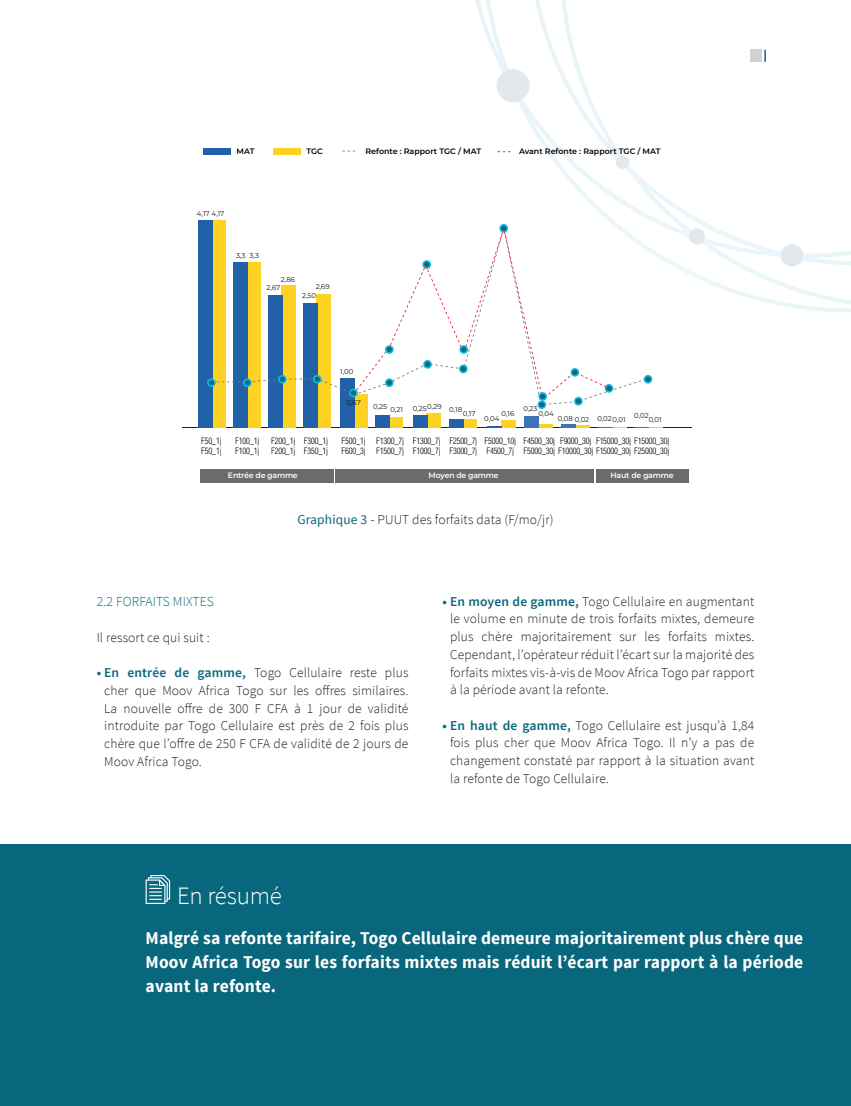
<style>
.page{position:relative;width:851px;height:1106px;background:#fff}
.page>*{position:absolute;margin:0;border:0;box-sizing:border-box;transform-origin:0 0}
.t1{font:300 25.05px "Source Sans Pro";letter-spacing:-.01em;color:#fff}
.t2{font:700 18px/24px "Source Sans Pro";letter-spacing:.01em;color:#fff;text-align:justify}
.t3{font:300 13.8px "Source Sans Pro";letter-spacing:.01em;color:#0b6880}
.t4{font:300 13.5px/17.7px "Source Sans Pro";letter-spacing:.01em;color:#231f20;text-align:justify}
.t5{font:300 condensed 8.7px/10.4px "Helvetica";letter-spacing:-.025em;color:#000001}
.t6{font:600 7.95px "Montserrat";color:#000001}
.t7{font:600 7.8px "Montserrat";letter-spacing:-.025em;color:#fff}
.t8{font:6.9px "Montserrat";color:#101315}
.s1{font-weight:400;color:#08677c}
.s2{font-weight:600;color:#08677c}
</style>
<div class="page">
<svg style="left:764px;top:50px;width:1px;height:12px"></svg>
<div style="left:750px;top:50px;width:11px;height:12px;background:#d1d2d4"></div>
<svg style="left:614px;top:155px;width:16px;height:14px"></svg>
<svg style="left:780px;top:244px;width:23px;height:23px"></svg>
<svg style="left:688px;top:228px;width:17px;height:17px"></svg>
<svg style="left:475px;top:0;width:55px;height:102px"></svg>
<div style="left:0;top:844px;width:850px;height:262px;background:#08677c"></div>
<svg style="left:146px;top:875px;width:24px;height:29px"></svg>
<hr style="left:182px;top:427px;width:509px;height:1px;background:#231f20">
<svg style="left:634px;top:427px;width:28px;height:1px"></svg>
<svg style="left:598px;top:427px;width:28px;height:1px"></svg>
<svg style="left:575px;top:425px;width:14px;height:2px"></svg>
<svg style="left:561px;top:424px;width:14px;height:3px"></svg>
<hr style="left:538px;top:424px;width:14px;height:3px;background:#fed222">
<div style="left:524px;top:416px;width:14px;height:11px;background:#3d73ba"></div>
<div style="left:501px;top:419px;width:15px;height:8px;background:#fed222"></div>
<svg style="left:487px;top:426px;width:15px;height:1px"></svg>
<div style="left:463px;top:419px;width:14px;height:8px;background:#fed222"></div>
<div style="left:449px;top:418px;width:15px;height:9px;background:#2061a8"></div>
<div style="left:426px;top:413px;width:14px;height:14px;background:#fed222"></div>
<div style="left:413px;top:415px;width:14px;height:12px;background:#2061a8"></div>
<div style="left:389px;top:417px;width:14px;height:10px;background:#fed222"></div>
<div style="left:375px;top:415px;width:15px;height:12px;background:#2061a8"></div>
<div style="left:353px;top:394px;width:14px;height:33px;background:#fed222"></div>
<div style="left:340px;top:378px;width:14px;height:49px;background:#2061a8"></div>
<div style="left:317px;top:293px;width:14px;height:134px;background:#fed222"></div>
<div style="left:303px;top:303px;width:15px;height:124px;background:#2061a8"></div>
<div style="left:281px;top:285px;width:14px;height:142px;background:#fed222"></div>
<div style="left:268px;top:294px;width:14px;height:133px;background:#2061a8"></div>
<div style="left:246px;top:262px;width:14px;height:165px;background:#fed222"></div>
<div style="left:233px;top:262px;width:14px;height:165px;background:#2061a8"></div>
<div style="left:211px;top:220px;width:14px;height:207px;background:#fed222"></div>
<div style="left:198px;top:220px;width:14px;height:207px;background:#2061a8"></div>
<svg style="left:212px;top:229px;width:434px;height:176px"></svg>
<svg style="left:499px;top:224px;width:9px;height:3px"></svg>
<svg style="left:313px;top:375px;width:8px;height:8px"></svg>
<svg style="left:278px;top:375px;width:8px;height:8px"></svg>
<svg style="left:243px;top:378px;width:8px;height:9px"></svg>
<svg style="left:207px;top:378px;width:9px;height:9px"></svg>
<svg style="left:574px;top:399px;width:8px;height:6px"></svg>
<svg style="left:643px;top:375px;width:9px;height:8px"></svg>
<svg style="left:609px;top:384px;width:4px;height:8px"></svg>
<div style="left:203px;top:148px;width:28px;height:6px;background:#2061a8"></div>
<div style="left:274px;top:148px;width:27px;height:6px;background:#fed222"></div>
<div style="left:200px;top:469px;width:134px;height:14px;background:#686c6d"></div>
<div style="left:335px;top:469px;width:259px;height:14px;background:#686c6d"></div>
<div style="left:595px;top:469px;width:93px;height:14px;background:#686c6d"></div>
<svg style="left:353px;top:227px;width:256px;height:172px"></svg>
<svg style="left:459px;top:345px;width:9px;height:9px"></svg>
<svg style="left:459px;top:364px;width:8px;height:9px"></svg>
<svg style="left:423px;top:360px;width:9px;height:8px"></svg>
<svg style="left:385px;top:378px;width:8px;height:9px"></svg>
<svg style="left:385px;top:345px;width:8px;height:9px"></svg>
<svg style="left:349px;top:388px;width:8px;height:9px"></svg>
<svg style="left:537px;top:392px;width:10px;height:17px"></svg>
<svg style="left:570px;top:368px;width:9px;height:9px"></svg>
<p class="t6" style="left:236px;top:145px;width:19px">MAT</p>
<p class="t6" style="left:306px;top:145px;width:18px">TGC</p>
<p class="t6" style="left:365px;top:145px;width:117px">Refonte : Rapport TGC / MAT</p>
<p class="t6" style="left:519px;top:145px;width:143px">Avant Refonte : Rapport TGC / MAT</p>
<p class="t8" style="left:197px;top:209px;width:29px">4,17 4,17</p>
<p class="t8" style="left:236px;top:250px;width:11px">3,3</p>
<p class="t8" style="left:249px;top:250px;width:11px">3,3</p>
<p class="t8" style="left:281px;top:275px;width:16px">2,86</p>
<p class="t8" style="left:316px;top:281px;width:15px">2,69</p>
<p class="t8" style="left:266px;top:283px;width:15px">2,67</p>
<p class="t8" style="left:302px;top:290px;width:15px">2,50</p>
<p class="t8" style="left:340px;top:367px;width:15px">1,00</p>
<p class="t8" style="left:346px;top:397px;width:16px">0,67</p>
<p class="t8" style="left:373px;top:402px;width:15px">0,25</p>
<p class="t8" style="left:427px;top:402px;width:16px">0,29</p>
<p class="t8" style="left:390px;top:405px;width:14px">0,21</p>
<p class="t8" style="left:412px;top:403px;width:15px">0,25</p>
<p class="t8" style="left:449px;top:405px;width:14px">0,18</p>
<p class="t8" style="left:463px;top:408px;width:14px">0,17</p>
<p class="t8" style="left:501px;top:408px;width:14px">0,16</p>
<p class="t8" style="left:484px;top:413px;width:17px">0,04</p>
<p class="t8" style="left:523px;top:403px;width:15px">0,23</p>
<p class="t8" style="left:538px;top:408px;width:17px">0,04</p>
<p class="t8" style="left:634px;top:411px;width:16px">0,02</p>
<p class="t8" style="left:557px;top:414px;width:33px">0,08 0,02</p>
<p class="t8" style="left:612px;top:415px;width:15px">0,01</p>
<p class="t8" style="left:597px;top:413px;width:16px">0,02</p>
<p class="t8" style="left:648px;top:415px;width:15px">0,01</p>
<p class="t5" style="left:201px;top:435px;width:22px">F50_1j<br>F50_1j</p>
<p class="t5" style="left:235px;top:435px;width:26px">F100_1j<br>F100_1j</p>
<p class="t5" style="left:271px;top:435px;width:26px">F200_1j<br>F200_1j</p>
<p class="t5" style="left:304px;top:435px;width:26px">F300_1j<br>F350_1j</p>
<p class="t5" style="left:413px;top:435px;width:29px">F1300_7j<br>F1000_7j</p>
<p class="t5" style="left:341px;top:435px;width:26px">F500_1j<br>F600_3j</p>
<p class="t5" style="left:449px;top:435px;width:29px">F2500_7j<br>F3000_7j</p>
<p class="t5" style="left:484px;top:435px;width:33px">F5000_10j<br>F4500_7j</p>
<p class="t5" style="left:523px;top:435px;width:147px;text-align:right">F15000_30j F15000_30j<br>F5000_30j F10000_30j F15000_30j F25000_30j</p>
<p class="t5" style="left:376px;top:435px;width:29px">F1300_7j<br>F1500_7j</p>
<p class="t5" style="left:523px;top:435px;width:33px">F4500_30j</p>
<p class="t5" style="left:560px;top:435px;width:33px">F9000_30j</p>
<p class="t7" style="left:228px;top:470px;width:71px">Entrée de gamme</p>
<p class="t7" style="left:428px;top:470px;width:72px">Moyen de gamme</p>
<p class="t7" style="left:610px;top:470px;width:65px">Haut de gamme</p>
<p class="t4" style="left:297px;top:510px;width:258px"><span class="s1">Graphique 3 -</span> PUUT des forfaits data (F/mo/jr)</p>
<p class="t3" style="left:97px;top:593px;width:119px">2.2 FORFAITS MIXTES</p>
<p class="t4" style="left:97px;top:628px;width:114px">Il ressort ce qui suit :</p>
<p class="t4" style="left:104px;top:664px;width:306px;text-indent:-8px"><span class="s2">• En entrée de gamme,</span> Togo Cellulaire reste plus cher que Moov Africa Togo sur les offres similaires.<br>La nouvelle offre de 300 F CFA à 1 jour de validité introduite par Togo Cellulaire est près de 2 fois plus chère que l’offre de 250 F CFA de validité de 2 jours de Moov Africa Togo.</p>
<p class="t4" style="left:450px;top:592px;width:306px;text-indent:-7px"><span class="s2">• En moyen de gamme,</span> Togo Cellulaire en augmentant le volume en minute de trois forfaits mixtes, demeure plus chère majoritairement sur les forfaits mixtes.<br>Cependant, l’opérateur réduit l’écart sur la majorité des forfaits mixtes vis-à-vis de Moov Africa Togo par rapport à la période avant la refonte.</p>
<p class="t4" style="left:450px;top:716px;width:306px;text-indent:-8px"><span class="s2">• En haut de gamme,</span> Togo Cellulaire est jusqu’à 1,84 fois plus cher que Moov Africa Togo. Il n’y a pas de changement constaté par rapport à la situation avant la refonte de Togo Cellulaire.</p>
<h1 class="t1" style="left:177px;top:880px;width:106px">En résumé</h1>
<h2 class="t2" style="left:146px;top:927px;width:659px">Malgré sa refonte tarifaire, Togo Cellulaire demeure majoritairement plus chère que Moov Africa Togo sur les forfaits mixtes mais réduit l’écart par rapport à la période avant la refonte.</h2>
</div>
